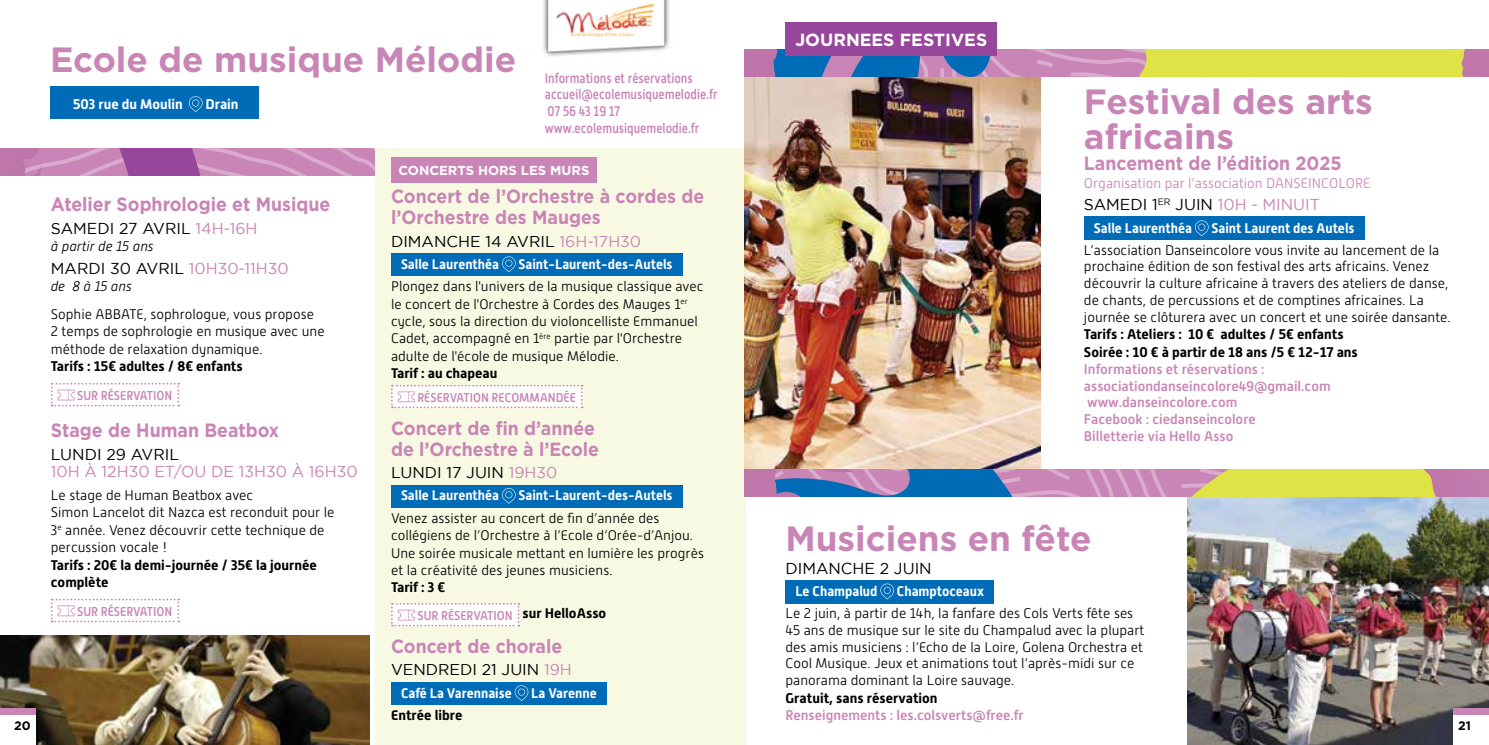
<style>
.page{position:relative;width:1489px;height:745px;background:#fff}
.page>*{position:absolute;margin:0;border:0;box-sizing:border-box;transform-origin:0 0}
.t1{font:700 35px/35px "Gotham";color:#c985b6}
.t2{font:700 19.25px "Gotham";color:#c985b6;scale:.92 1}
.t3{font:700 19.07px/20.8px "Gotham";color:#c985b6;scale:.93 1}
.t4{font:700 17.5px "Gotham";color:#fff}
.t5{font:15.75px "Gotham";color:#000}
.t6{font:15.75px "Gotham";color:#c985b6}
.t7{font:15.58px "Gotham";color:#000}
.t8{font:300 14px/16.8px "Alwyn New";color:#000}
.t9{font:500 14px/16.8px "Alwyn New";color:#c985b6}
.t10{font:700 14px/17.5px "Alwyn New";color:#000}
.t11{font:500 14px/16.8px "Alwyn New";color:#c985b6;scale:.85 1}
.t12{font:700 14px "Alwyn New";color:#fff;scale:.95 1}
.t13{font:300 14px "Alwyn New";color:#c985b6}
.t14{font:italic 300 14px "Alwyn New";color:#000}
.t15{font:700 14px "Alwyn New";color:#fff}
.t16{font:300 13.83px/17.3px "Alwyn New";color:#000}
.t17{font:700 13.83px "Alwyn New";color:#fff;scale:.96 1}
.t18{font:700 13.83px "Alwyn New";color:#000}
.t19{font:500 12.95px "Alwyn New";color:#c985b6;scale:.92 1}
.t20{font:700 12.95px "Gotham";color:#fff}
.t21{font:500 12.78px "Alwyn New";color:#c985b6;scale:.93 1}
.t22{font:700 12.25px "Gotham";color:#000}
.s1{color:#c985b6}
.s2{font-weight:700;font-size:13.83px;color:#000}
</style>
<div class="page">
<img style="left:1187px;top:496px;width:301px;height:248px">
<svg style="left:0;top:148px;width:375px;height:27px;background:#c07db2"></svg>
<div style="left:375px;top:148px;width:370px;height:596px;background:#f8f9e2"></div>
<img style="left:0;top:635px;width:369px;height:109px">
<div style="left:50px;top:86px;width:208px;height:33px;background:#006cb7"></div>
<svg style="left:189px;top:96px;width:13px;height:16px"></svg>
<img style="left:543px;top:0;width:126px;height:57px">
<svg style="left:51px;top:382px;width:128px;height:24px"></svg>
<svg style="left:51px;top:598px;width:128px;height:24px"></svg>
<div style="left:391px;top:253px;width:291px;height:23px;background:#006cb7"></div>
<div style="left:391px;top:157px;width:206px;height:25px;background:#c985b6"></div>
<svg style="left:502px;top:256px;width:13px;height:16px"></svg>
<svg style="left:391px;top:384px;width:191px;height:24px;background:#faf6f8"></svg>
<div style="left:391px;top:484px;width:291px;height:23px;background:#006cb7"></div>
<div style="left:391px;top:681px;width:215px;height:23px;background:#006cb7"></div>
<svg style="left:502px;top:488px;width:13px;height:15px"></svg>
<svg style="left:391px;top:603px;width:128px;height:23px;background:#faf5f8"></svg>
<svg style="left:514px;top:685px;width:14px;height:15px"></svg>
<img style="left:744px;top:77px;width:296px;height:391px">
<div style="left:1083px;top:216px;width:281px;height:24px;background:#006cb7"></div>
<svg style="left:1195px;top:220px;width:13px;height:16px"></svg>
<div style="left:785px;top:579px;width:209px;height:24px;background:#006cb7"></div>
<svg style="left:880px;top:583px;width:14px;height:16px"></svg>
<div style="left:744px;top:50px;width:744px;height:27px;background:#c985b6;opacity:.29"></div>
<div style="left:744px;top:468px;width:744px;height:28px;background:#c985b6;opacity:.29"></div>
<div style="left:785px;top:22px;width:212px;height:34px;background:#97479b"></div>
<div style="left:0;top:710px;width:36px;height:34px;background:#fff"></div>
<div style="left:1452px;top:710px;width:36px;height:34px;background:#fff"></div>
<div style="left:0;top:707px;width:36px;height:6px;background:#c985b6"></div>
<div style="left:1452px;top:707px;width:36px;height:6px;background:#c985b6"></div>
<p class="t4" style="left:795px;top:28px;width:193px">JOURNEES FESTIVES</p>
<h1 class="t1" style="left:50px;top:42px;width:467px">Ecole de musique Mélodie</h1>
<p class="t11" style="left:545px;top:69px;width:205px">Informations et réservations accueil@ecolemusiquemelodie.fr<br>07 56 43 19 17 www.ecolemusiquemelodie.fr</p>
<h1 class="t1" style="left:1083px;top:84px;width:290px">Festival des arts africains</h1>
<h2 class="t2" style="left:1083px;top:151px;width:281px">Lancement de l’édition 2025</h2>
<p class="t13" style="left:1083px;top:175px;width:288px">Organisation par l’association DANSEINCOLORE</p>
<p class="t5" style="left:1083px;top:196px;width:237px">SAMEDI 1<sup>ER</sup> JUIN <span class="s1">10H - MINUIT</span></p>
<p class="t12" style="left:1093px;top:220px;width:105px">Salle Laurenthéa</p>
<p class="t12" style="left:1211px;top:220px;width:152px">Saint Laurent des Autels</p>
<p class="t8" style="left:1083px;top:241px;width:368px">L’association Danseincolore vous invite au lancement de la prochaine édition de son festival des arts africains. Venez découvrir la culture africaine à travers des ateliers de danse, de chants, de percussions et de comptines africaines. La journée se clôturera avec un concert et une soirée dansante.</p>
<p class="t10" style="left:1083px;top:325px;width:275px">Tarifs : Ateliers : 10 € adultes / 5€ enfants<br>Soirée : 10 € à partir de 18 ans /5 € 12-17 ans</p>
<p class="t9" style="left:1083px;top:360px;width:248px">Informations et réservations : associationdanseincolore49@gmail.com www.danseincolore.com<br>Facebook : ciedanseincolore<br>Billetterie via Hello Asso</p>
<p class="t15" style="left:73px;top:96px;width:111px">503 rue du Moulin</p>
<p class="t15" style="left:205px;top:96px;width:35px">Drain</p>
<p class="t20" style="left:398px;top:162px;width:192px">CONCERTS HORS LES MURS</p>
<h3 class="t3" style="left:391px;top:186px;width:338px">Concert de l’Orchestre à cordes de l’Orchestre des Mauges</h3>
<p class="t7" style="left:391px;top:232px;width:252px">DIMANCHE 14 AVRIL <span class="s1">16H-17H30</span></p>
<p class="t17" style="left:401px;top:256px;width:104px">Salle Laurenthéa</p>
<p class="t17" style="left:518px;top:256px;width:162px">Saint-Laurent-des-Autels</p>
<p class="t16" style="left:391px;top:277px;width:314px">Plongez dans l'univers de la musique classique avec le concert de l'Orchestre à Cordes des Mauges 1<sup>er </sup>cycle, sous la direction du violoncelliste Emmanuel Cadet, accompagné en 1<sup>ère</sup> partie par l'Orchestre adulte de l'école de musique Mélodie.</p>
<p class="t18" style="left:391px;top:365px;width:108px">Tarif : au chapeau</p>
<p class="t21" style="left:417px;top:389px;width:172px">RÉSERVATION RECOMMANDÉE</p>
<h3 class="t3" style="left:391px;top:417px;width:225px">Concert de fin d’année de l’Orchestre à l’Ecole</h3>
<p class="t7" style="left:391px;top:463px;width:168px">LUNDI 17 JUIN <span class="s1">19H30</span></p>
<p class="t17" style="left:401px;top:487px;width:104px">Salle Laurenthéa</p>
<p class="t17" style="left:518px;top:487px;width:162px">Saint-Laurent-des-Autels</p>
<p class="t16" style="left:391px;top:509px;width:314px">Venez assister au concert de fin d’année des collégiens de l’Orchestre à l’Ecole d’Orée-d’Anjou.<br>Une soirée musicale mettant en lumière les progrès et la créativité des jeunes musiciens.</p>
<p class="t18" style="left:391px;top:579px;width:56px">Tarif : 3 €</p>
<p class="t21" style="left:417px;top:607px;width:205px">SUR RÉSERVATION <span class="s2">sur HelloAsso</span></p>
<h3 class="t3" style="left:391px;top:635px;width:186px">Concert de chorale</h3>
<p class="t7" style="left:391px;top:660px;width:182px">VENDREDI 21 JUIN <span class="s1">19H</span></p>
<p class="t17" style="left:401px;top:684px;width:117px">Café La Varennaise</p>
<p class="t17" style="left:531px;top:684px;width:70px">La Varenne</p>
<p class="t18" style="left:391px;top:706px;width:73px">Entrée libre</p>
<h2 class="t2" style="left:51px;top:192px;width:305px">Atelier Sophrologie et Musique</h2>
<p class="t5" style="left:51px;top:219px;width:208px">SAMEDI 27 AVRIL <span class="s1">14H-16H</span></p>
<p class="t14" style="left:51px;top:239px;width:104px">à partir de 15 ans</p>
<p class="t5" style="left:51px;top:259px;width:239px">MARDI 30 AVRIL <span class="s1">10H30-11H30</span></p>
<p class="t14" style="left:51px;top:279px;width:82px">de 8 à 15 ans</p>
<p class="t8" style="left:51px;top:305px;width:275px;line-height:17.5px">Sophie ABBATE, sophrologue, vous propose<br>2 temps de sophrologie en musique avec une méthode de relaxation dynamique.</p>
<p class="t10" style="left:51px;top:357px;width:193px">Tarifs : 15€ adultes / 8€ enfants</p>
<p class="t19" style="left:77px;top:387px;width:105px">SUR RÉSERVATION</p>
<h2 class="t2" style="left:51px;top:417px;width:250px">Stage de Human Beatbox</h2>
<p class="t5" style="left:51px;top:445px;width:130px">LUNDI 29 AVRIL</p>
<p class="t6" style="left:51px;top:462px;width:308px">10H À 12H30 ET/OU DE 13H30 À 16H30</p>
<p class="t8" style="left:51px;top:486px;width:285px;line-height:17.5px">Le stage de Human Beatbox avec<br>Simon Lancelot dit Nazca est reconduit pour le 3<sup>e</sup> année. Venez découvrir cette technique de percussion vocale !</p>
<p class="t10" style="left:51px;top:556px;width:267px">Tarifs : 20€ la demi-journée / 35€ la journée complète</p>
<p class="t19" style="left:77px;top:603px;width:105px">SUR RÉSERVATION</p>
<h1 class="t1" style="left:785px;top:520px;width:307px">Musiciens en fête</h1>
<p class="t5" style="left:785px;top:559px;width:148px">DIMANCHE 2 JUIN</p>
<p class="t12" style="left:795px;top:582px;width:88px">Le Champalud</p>
<p class="t12" style="left:896px;top:582px;width:93px">Champtoceaux</p>
<p class="t8" style="left:785px;top:604px;width:360px">Le 2 juin, à partir de 14h, la fanfare des Cols Verts fête ses 45 ans de musique sur le site du Champalud avec la plupart des amis musiciens : l’Echo de la Loire, Golena Orchestra et Cool Musique. Jeux et animations tout l’après-midi sur ce panorama dominant la Loire sauvage.</p>
<p class="t10" style="left:785px;top:688px;width:154px">Gratuit, sans réservation</p>
<p class="t9" style="left:785px;top:705px;width:240px">Renseignements : les.colsverts@free.fr</p>
<p class="t22" style="left:14px;top:717px;width:18px">20</p>
<p class="t22" style="left:1457px;top:717px;width:14px">21</p>
</div>
